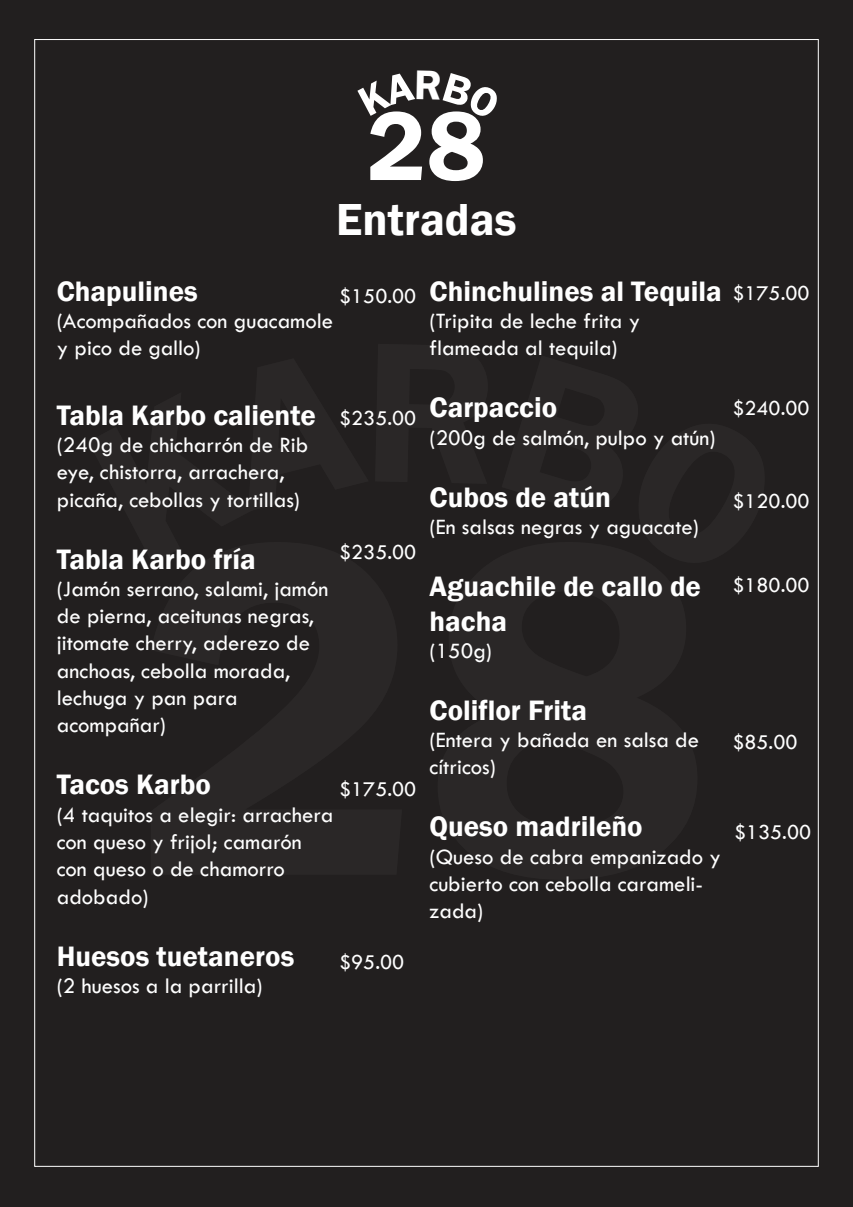
<style>
.page{position:relative;width:853px;height:1207px;background:#fff}
.page>*{position:absolute;margin:0;border:0;box-sizing:border-box;transform-origin:0 0}
.t1{font:600 101.24px "Franklin Gothic";color:#fff}
.t2{font:600 46.11px "Franklin Gothic";color:#fff}
.t3{font:600 28.88px/34.6px "Franklin Gothic";color:#fff}
.t4{font:22.75px/27.3px "Tw Cen";color:#fff}
.t5{font:21.88px "Tw Cen";color:#fff}
</style>
<div class="page">
<div style="left:0;top:0;width:853px;height:1206px;background:#221f1f"></div>
<h1 class="t1" style="left:367px;top:104px;width:120px">28</h1>
<h2 class="t2" style="left:336px;top:200px;width:182px">Entradas</h2>
<p class="t3" style="left:57px;top:275px;width:142px">Chapulines</p>
<p class="t4" style="left:57px;top:308px;width:278px">(Acompañados con guacamole y pico de gallo)</p>
<p class="t5" style="left:339px;top:286px;width:79px">$150.00</p>
<p class="t3" style="left:57px;top:399px;width:261px">Tabla Karbo caliente</p>
<p class="t4" style="left:57px;top:432px;width:253px">(240g de chicharrón de Rib eye, chistorra, arrachera, picaña, cebollas y tortillas)</p>
<p class="t3" style="left:57px;top:542px;width:201px">Tabla Karbo fría</p>
<p class="t4" style="left:57px;top:575px;width:273px">(Jamón serrano, salami, jamón de pierna, aceitunas negras, jitomate cherry, aderezo de anchoas, cebolla morada, lechuga y pan para acompañar)</p>
<p class="t3" style="left:57px;top:768px;width:156px">Tacos Karbo</p>
<p class="t4" style="left:57px;top:801px;width:278px">(4 taquitos a elegir: arrachera con queso y frijol; camarón con queso o de chamorro adobado)</p>
<p class="t3" style="left:57px;top:939px;width:239px">Huesos tuetaneros</p>
<p class="t4" style="left:57px;top:972px;width:207px">(2 huesos a la parrilla)</p>
<p class="t5" style="left:339px;top:408px;width:79px">$235.00</p>
<p class="t5" style="left:339px;top:543px;width:79px">$235.00</p>
<p class="t5" style="left:339px;top:779px;width:79px">$175.00</p>
<p class="t5" style="left:339px;top:952px;width:67px">$95.00</p>
<p class="t3" style="left:429px;top:275px;width:294px">Chinchulines al Tequila</p>
<p class="t4" style="left:429px;top:308px;width:212px">(Tripita de leche frita y flameada al tequila)</p>
<p class="t3" style="left:429px;top:391px;width:129px">Carpaccio</p>
<p class="t4" style="left:429px;top:424px;width:287px">(200g de salmón, pulpo y atún)</p>
<p class="t3" style="left:429px;top:481px;width:183px">Cubos de atún</p>
<p class="t4" style="left:429px;top:513px;width:271px">(En salsas negras y aguacate)</p>
<p class="t3" style="left:429px;top:570px;width:273px">Aguachile de callo de hacha</p>
<p class="t4" style="left:429px;top:637px;width:64px">(150g)</p>
<p class="t3" style="left:429px;top:694px;width:159px">Coliflor Frita</p>
<p class="t4" style="left:429px;top:727px;width:271px">(Entera y bañada en salsa de cítricos)</p>
<p class="t3" style="left:429px;top:810px;width:215px">Queso madrileño</p>
<p class="t4" style="left:429px;top:843px;width:293px">(Queso de cabra empanizado y cubierto con cebolla carameli&shy;zada)</p>
<p class="t5" style="left:732px;top:283px;width:79px">$175.00</p>
<p class="t5" style="left:732px;top:398px;width:79px">$240.00</p>
<p class="t5" style="left:732px;top:492px;width:79px">$120.00</p>
<p class="t5" style="left:732px;top:575px;width:79px">$180.00</p>
<p class="t5" style="left:732px;top:732px;width:67px">$85.00</p>
<p class="t5" style="left:734px;top:822px;width:79px">$135.00</p>
</div>
